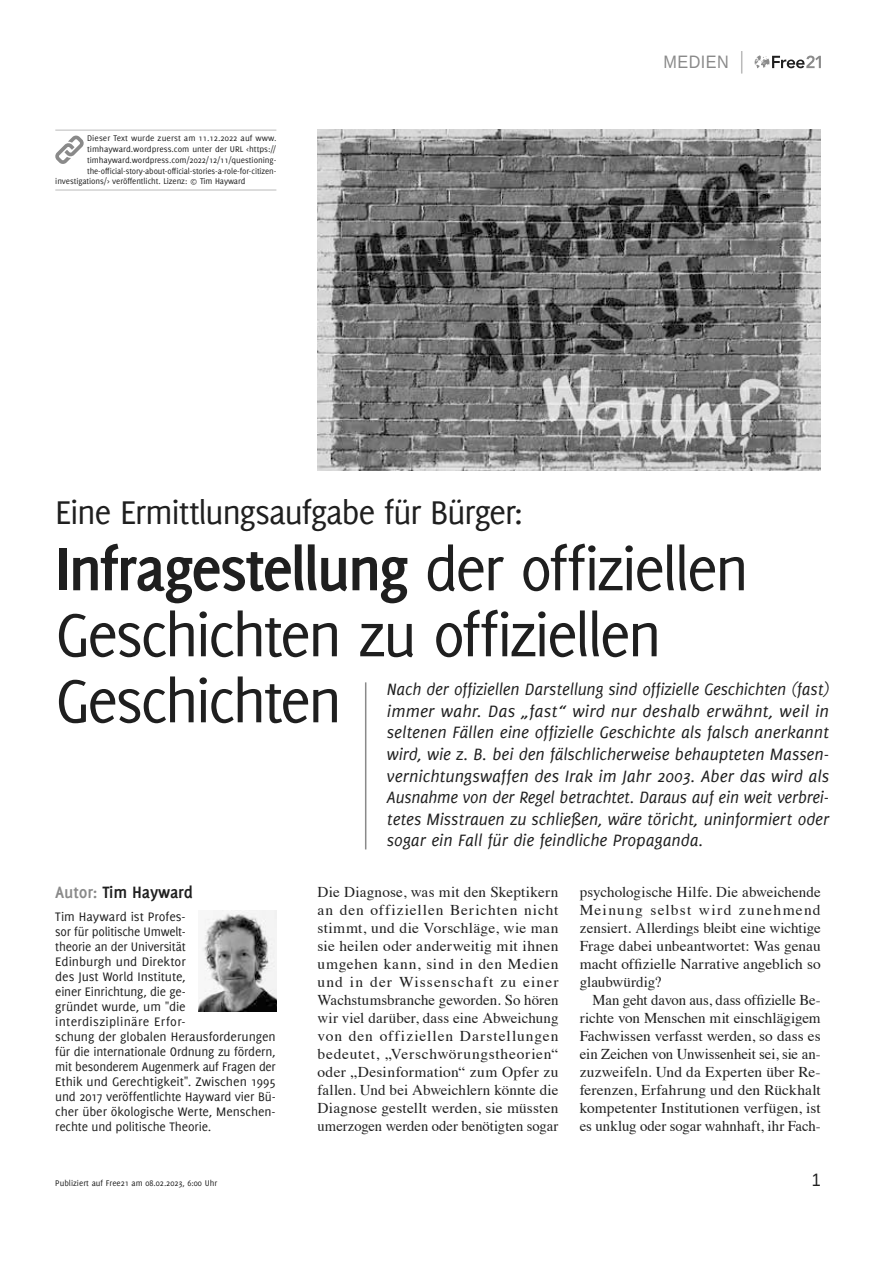
<style>
.page{position:relative;width:893px;height:1263px;background:#fff}
.page>*{position:absolute;margin:0;border:0;box-sizing:border-box;transform-origin:0 0}
.t1{font:66px/66px "Delicious";letter-spacing:-.045em;color:#1f1f1f}
.t2{font:36px "Delicious";letter-spacing:-.04em;color:#1f1f1f}
.t3{font:italic 18px/21.6px "Delicious";letter-spacing:-.005em;color:#1f1f1f;text-align:justify}
.t4{font:700 18px "Delicious";letter-spacing:-.01em;color:#1f1f1f}
.t5{font:18px "Liberation Sans";letter-spacing:.03em;color:#8a8a8a;scale:.9 1}
.t6{font:18px "Liberation Sans";color:#1f1f1f;scale:.9 1}
.t7{font:15px/18px "Times";color:#1f1f1f;text-align:justify}
.t8{font:13.5px/15px "Delicious";letter-spacing:-.01em;color:#1f1f1f}
.t9{font:9px "Delicious";letter-spacing:-.005em;color:#1f1f1f}
.s1{font-weight:700}
.s2{color:#8a8a8a}
</style>
<div class="page">
<svg style="left:755px;top:55px;width:66px;height:13px"></svg>
<svg style="left:741px;top:51px;width:1px;height:23px"></svg>
<hr style="left:365px;top:682px;width:1px;height:167px;background:#8a8a8a">
<img style="left:317px;top:130px;width:504px;height:341px">
<img style="left:199px;top:911px;width:77px;height:101px">
<hr style="left:55px;top:130px;width:221px;height:1px;background:#bababa">
<hr style="left:55px;top:190px;width:221px;height:1px;background:#bababa">
<svg style="left:55px;top:135px;width:29px;height:29px"></svg>
<p class="t9" style="left:87px;top:133px;width:191px">Dieser Text wurde zuerst am 11.12.2022 auf www.</p>
<p class="t9" style="left:87px;top:144px;width:191px">timhayward.wordpress.com unter der URL &lt;https://</p>
<p class="t9" style="left:87px;top:155px;width:191px">timhayward.wordpress.com/2022/12/11/questioning-</p>
<p class="t9" style="left:87px;top:165px;width:191px">the-official-story-about-official-stories-a-role-for-citizen-</p>
<p class="t9" style="left:55px;top:176px;width:192px">investigations/&gt; veröffentlicht. Lizenz: © Tim Hayward</p>
<p class="t5" style="left:663px;top:51px;width:74px">MEDIEN</p>
<h2 class="t2" style="left:55px;top:492px;width:469px">Eine Ermittlungsaufgabe für Bürger:</h2>
<h1 class="t1" style="left:55px;top:535px;width:695px"><span class="s1">Infragestellung</span> der offiziellen<br>Geschichten zu offiziellen<br>Geschichten</h1>
<p class="t3" style="left:387px;top:678px;width:444px">Nach der offiziellen Darstellung sind offizielle Geschichten (fast) immer wahr. Das „fast“ wird nur deshalb erwähnt, weil in seltenen Fällen eine offizielle Geschichte als falsch anerkannt wird, wie z. B. bei den fälschlicherweise behaupteten Massen&shy;vernichtungswaffen des Irak im Jahr 2003. Aber das wird als Ausnahme von der Regel betrachtet. Daraus auf ein weit verbrei&shy;tetes Misstrauen zu schließen, wäre töricht, uninformiert oder sogar ein Fall für die feindliche Propaganda.</p>
<p class="t4" style="left:55px;top:882px;width:139px"><span class="s2">Autor:</span> Tim Hayward</p>
<p class="t8" style="left:55px;top:909px;width:222px">Tim Hayward ist Profes-<br>sor für politische Umwelt-<br>theorie an der Universität<br>Edinburgh und Direktor<br>des Just World Institute,<br>einer Einrichtung, die ge-<br>gründet wurde, um "die interdisziplinäre Erfor-<br>schung der globalen Herausforderungen für die internationale Ordnung zu fördern, mit besonderem Augenmerk auf Fragen der<br>Ethik und Gerechtigkeit". Zwischen 1995 und 2017 veröffentlichte Hayward vier Bü&shy;cher über ökologische Werte, Menschen&shy;rechte und politische Theorie.</p>
<p class="t7" style="left:317px;top:882px;width:242px">Die Diagnose, was mit den Skeptikern an den offiziellen Berichten nicht stimmt, und die Vorschläge, wie man sie heilen oder anderweitig mit ihnen umgehen kann, sind in den Medien und in der Wissenschaft zu einer Wachstumsbranche geworden. So hören wir viel darüber, dass eine Abweichung von den offiziellen Darstellungen bedeutet, „Verschwörungstheorien“ oder „Desinformation“ zum Opfer zu fallen. Und bei Abweichlern könnte die Diagnose gestellt werden, sie müssten umerzogen werden oder benötigten sogar</p>
<p class="t7" style="left:580px;top:882px;width:242px">psychologische Hilfe. Die abweichende Meinung selbst wird zunehmend zensiert. Allerdings bleibt eine wichtige Frage dabei unbeantwortet: Was genau macht offizielle Narrative angeblich so glaubwürdig?</p>
<p class="t7" style="left:580px;top:990px;width:242px;text-indent:13px">Man geht davon aus, dass offizielle Be&shy;richte von Menschen mit einschlägigem Fachwissen verfasst werden, so dass es ein Zeichen von Unwissenheit sei, sie an&shy;zuzweifeln. Und da Experten über Re&shy;ferenzen, Erfahrung und den Rückhalt kompetenter Institutionen verfügen, ist es unklug oder sogar wahnhaft, ihr Fach-</p>
<p class="t9" style="left:55px;top:1177px;width:163px">Publiziert auf Free21 am 08.02.2023, 6:00 Uhr</p>
<p class="t6" style="left:812px;top:1168px;width:12px">1</p>
</div>
